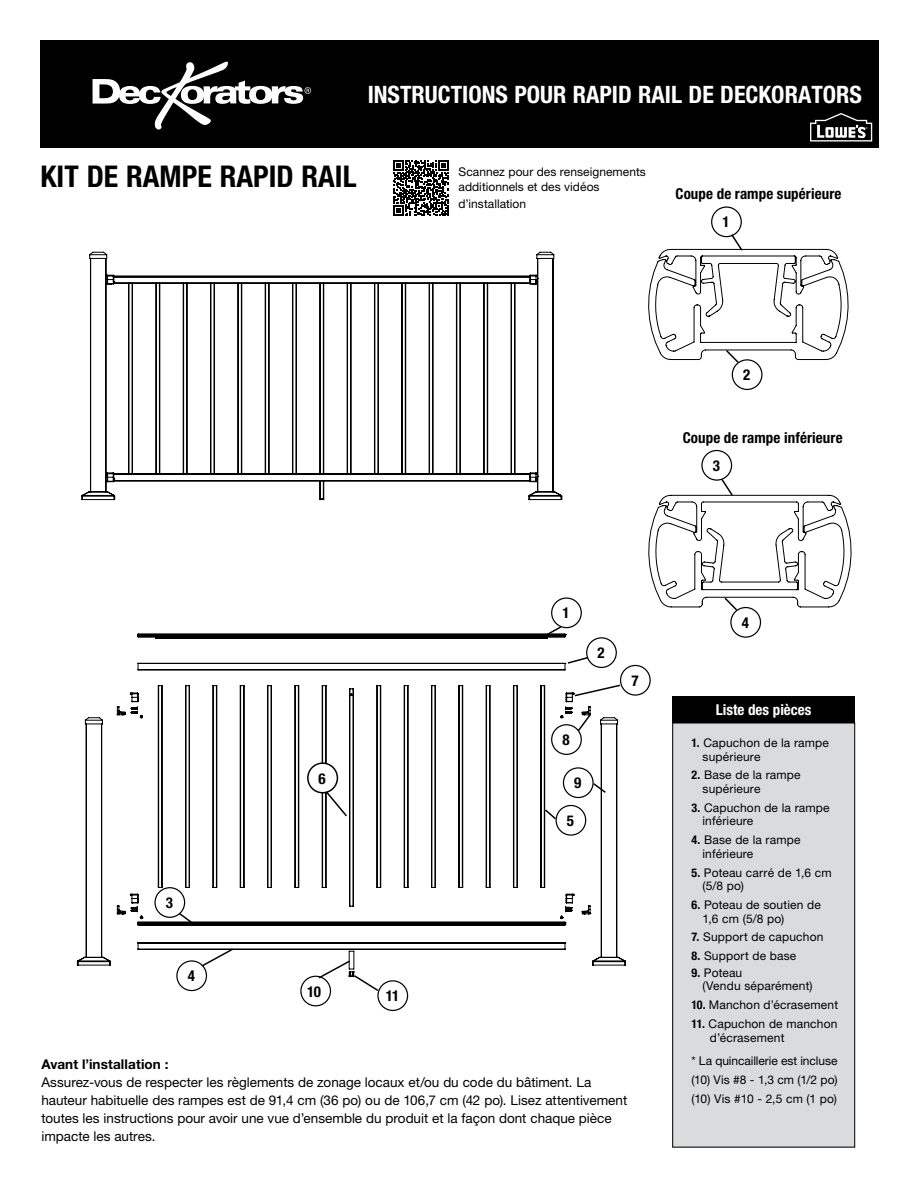
<style>
.page{position:relative;width:918px;height:1188px;background:#fff}
.page>*{position:absolute;margin:0;border:0;box-sizing:border-box;transform-origin:0 0}
.t1{font:700 condensed 30px "Helvetica Neue LT Std";color:#000}
.t2{font:700 condensed 24px "Helvetica Neue LT Std";color:#fff}
.t3{font:23.85px "Century Gothic";color:#000}
.t4{font:700 condensed 15px "Helvetica Neue LT Std";letter-spacing:.005em;color:#000}
.t5{font:700 condensed 15px "Helvetica Neue LT Std";color:#fff}
.t6{font:13.5px/18px "Helvetica Neue LT Std";color:#000}
.t7{font:700 13.5px "Helvetica Neue LT Std";letter-spacing:.01em;color:#000}
.t8{font:12px/13.5px "Helvetica Neue LT Std";letter-spacing:.01em;color:#000}
.s1{font-weight:700;font-stretch:condensed}
</style>
<div class="page">
<div style="left:40px;top:40px;width:839px;height:108px;background:#000"></div>
<div style="left:673px;top:723px;width:182px;height:424px;background:#dadbdc"></div>
<div style="left:672px;top:723px;width:183px;height:425px;border:1px solid #000"></div>
<div style="left:672px;top:696px;width:183px;height:27px;background:#000"></div>
<svg style="left:93px;top:62px;width:218px;height:68px"></svg>
<hr style="left:48px;top:207px;width:1px;height:341px;background:#c0c0c0">
<hr style="left:48px;top:207px;width:542px;height:1px;background:#c0c0c0">
<hr style="left:691px;top:207px;width:1px;height:341px;background:#c0c0c0">
<hr style="left:48px;top:613px;width:542px;height:1px;background:#c0c0c0">
<svg style="left:81px;top:251px;width:482px;height:249px"></svg>
<hr style="left:638px;top:237px;width:1px;height:136px;background:#c0c0c0">
<hr style="left:638px;top:237px;width:218px;height:1px;background:#c0c0c0">
<hr style="left:917px;top:237px;width:1px;height:136px;background:#c0c0c0">
<hr style="left:638px;top:493px;width:218px;height:1px;background:#c0c0c0">
<div style="left:711px;top:206px;width:31px;height:31px;border:1px solid #000;border-radius:50%"></div>
<div style="left:732px;top:359px;width:31px;height:31px;border:1px solid #000;border-radius:50%"></div>
<svg style="left:648px;top:233px;width:201px;height:131px"></svg>
<div style="left:701px;top:450px;width:31px;height:31px;border:1px solid #000;border-radius:50%"></div>
<div style="left:730px;top:607px;width:31px;height:31px;border:1px solid #000;border-radius:50%"></div>
<svg style="left:648px;top:477px;width:203px;height:135px"></svg>
<hr style="left:23px;top:621px;width:1px;height:378px;background:#c0c0c0">
<hr style="left:23px;top:621px;width:653px;height:1px;background:#c0c0c0">
<hr style="left:720px;top:621px;width:1px;height:378px;background:#c0c0c0">
<hr style="left:23px;top:1079px;width:653px;height:1px;background:#c0c0c0">
<svg style="left:76px;top:633px;width:550px;height:345px"></svg>
<div style="left:551px;top:597px;width:31px;height:31px;border:1px solid #000;border-radius:50%"></div>
<div style="left:586px;top:637px;width:31px;height:31px;border:1px solid #000;border-radius:50%"></div>
<svg style="left:544px;top:625px;width:19px;height:12px"></svg>
<svg style="left:566px;top:656px;width:23px;height:9px"></svg>
<div style="left:556px;top:805px;width:30px;height:31px;border:1px solid #000;border-radius:50%"></div>
<svg style="left:543px;top:808px;width:15px;height:13px"></svg>
<div style="left:308px;top:763px;width:29px;height:30px;background:#fff;border-radius:50%"></div>
<div style="left:307px;top:762px;width:31px;height:31px;border:2px solid #000;border-radius:50%"></div>
<svg style="left:324px;top:790px;width:25px;height:28px"></svg>
<div style="left:620px;top:665px;width:31px;height:31px;border:1px solid #000;border-radius:50%"></div>
<div style="left:551px;top:724px;width:31px;height:31px;border:1px solid #000;border-radius:50%"></div>
<div style="left:563px;top:767px;width:31px;height:31px;border:1px solid #000;border-radius:50%"></div>
<svg style="left:592px;top:782px;width:16px;height:12px"></svg>
<svg style="left:576px;top:712px;width:17px;height:21px"></svg>
<svg style="left:573px;top:684px;width:49px;height:13px"></svg>
<div style="left:377px;top:980px;width:31px;height:31px;border:1px solid #000;border-radius:50%"></div>
<div style="left:300px;top:976px;width:31px;height:30px;border:1px solid #000;border-radius:50%"></div>
<svg style="left:317px;top:959px;width:63px;height:33px"></svg>
<div style="left:154px;top:887px;width:31px;height:31px;border:1px solid #000;border-radius:50%"></div>
<div style="left:176px;top:960px;width:31px;height:31px;border:1px solid #000;border-radius:50%"></div>
<svg style="left:177px;top:911px;width:16px;height:13px"></svg>
<svg style="left:200px;top:947px;width:35px;height:21px"></svg>
<svg style="left:393px;top:161px;width:56px;height:55px"></svg>
<svg style="left:810px;top:113px;width:62px;height:29px"></svg>
<h2 class="t2" style="left:368px;top:80px;width:496px">INSTRUCTIONS POUR RAPID RAIL DE DECKORATORS</h2>
<h1 class="t1" style="left:41px;top:158px;width:318px">KIT DE RAMPE RAPID RAIL</h1>
<p class="t8" style="left:459px;top:165px;width:189px;line-height:15px">Scannez pour des renseignements additionnels et des vidéos</p>
<p class="t8" style="left:459px;top:197px;width:69px">d’installation</p>
<p class="t4" style="left:675px;top:184px;width:168px">Coupe de rampe supérieure</p>
<p class="t4" style="left:723px;top:213px;width:9px">1</p>
<p class="t4" style="left:743px;top:366px;width:9px">2</p>
<p class="t4" style="left:683px;top:429px;width:161px">Coupe de rampe inférieure</p>
<p class="t4" style="left:713px;top:456px;width:9px">3</p>
<p class="t4" style="left:563px;top:604px;width:9px">1</p>
<p class="t4" style="left:598px;top:644px;width:9px">2</p>
<p class="t4" style="left:631px;top:671px;width:9px">7</p>
<p class="t4" style="left:742px;top:614px;width:9px">4</p>
<p class="t4" style="left:166px;top:894px;width:9px">3</p>
<p class="t4" style="left:188px;top:967px;width:9px">4</p>
<p class="t4" style="left:319px;top:769px;width:9px">6</p>
<p class="t4" style="left:307px;top:982px;width:15px">10</p>
<p class="t4" style="left:386px;top:987px;width:15px">11</p>
<p class="t4" style="left:563px;top:731px;width:9px">8</p>
<p class="t4" style="left:574px;top:774px;width:9px">9</p>
<p class="t4" style="left:567px;top:811px;width:9px">5</p>
<p class="t7" style="left:41px;top:1056px;width:129px">Avant l’installation :</p>
<p class="t6" style="left:41px;top:1073px;width:587px">Assurez-vous de respecter les règlements de zonage locaux et/ou du code du bâtiment. La hauteur habituelle des rampes est de 91,4 cm (36 po) ou de 106,7 cm (42 po). Lisez attentivement toutes les instructions pour avoir une vue d’ensemble du produit et la façon dont chaque pièce impacte les autres.</p>
<h3 class="t3" style="left:137px;top:1081px;width:15px">2</h3>
<h3 class="t3" style="left:547px;top:1081px;width:15px">1</h3>
<p class="t5" style="left:716px;top:700px;width:97px">Liste des pièces</p>
<p class="t8" style="left:703px;top:736px;width:128px;text-indent:-11px"><span class="s1">1.</span> Capuchon de la rampe supérieure</p>
<p class="t8" style="left:703px;top:768px;width:100px;text-indent:-11px"><span class="s1">2.</span> Base de la rampe supérieure</p>
<p class="t8" style="left:703px;top:801px;width:129px;text-indent:-11px"><span class="s1">3.</span> Capuchon de la rampe inférieure</p>
<p class="t8" style="left:703px;top:833px;width:100px;text-indent:-11px"><span class="s1">4.</span> Base de la rampe inférieure</p>
<p class="t8" style="left:703px;top:865px;width:131px;text-indent:-11px"><span class="s1">5.</span> Poteau carré de 1,6 cm (5/8 po)</p>
<p class="t8" style="left:703px;top:898px;width:120px;text-indent:-11px"><span class="s1">6.</span> Poteau de soutien de<br>1,6 cm (5/8 po)</p>
<p class="t8" style="left:692px;top:930px;width:133px"><span class="s1">7.</span> Support de capuchon</p>
<p class="t8" style="left:692px;top:949px;width:106px"><span class="s1">8.</span> Support de base</p>
<p class="t8" style="left:703px;top:966px;width:112px;text-indent:-11px"><span class="s1">9.</span> Poteau<br>(Vendu séparément)</p>
<p class="t8" style="left:692px;top:998px;width:148px"><span class="s1">10.</span> Manchon d’écrasement</p>
<p class="t8" style="left:710px;top:1017px;width:129px;text-indent:-18px"><span class="s1">11.</span> Capuchon de manchon d’écrasement</p>
<p class="t8" style="left:692px;top:1051px;width:148px;line-height:18.9px;text-align:justify">* La quincaillerie est incluse (10) Vis #8 - 1,3 cm (1/2 po) (10) Vis #10 - 2,5 cm (1 po)</p>
<h3 class="t3" style="left:730px;top:939px;width:19px">A</h3>
</div>
